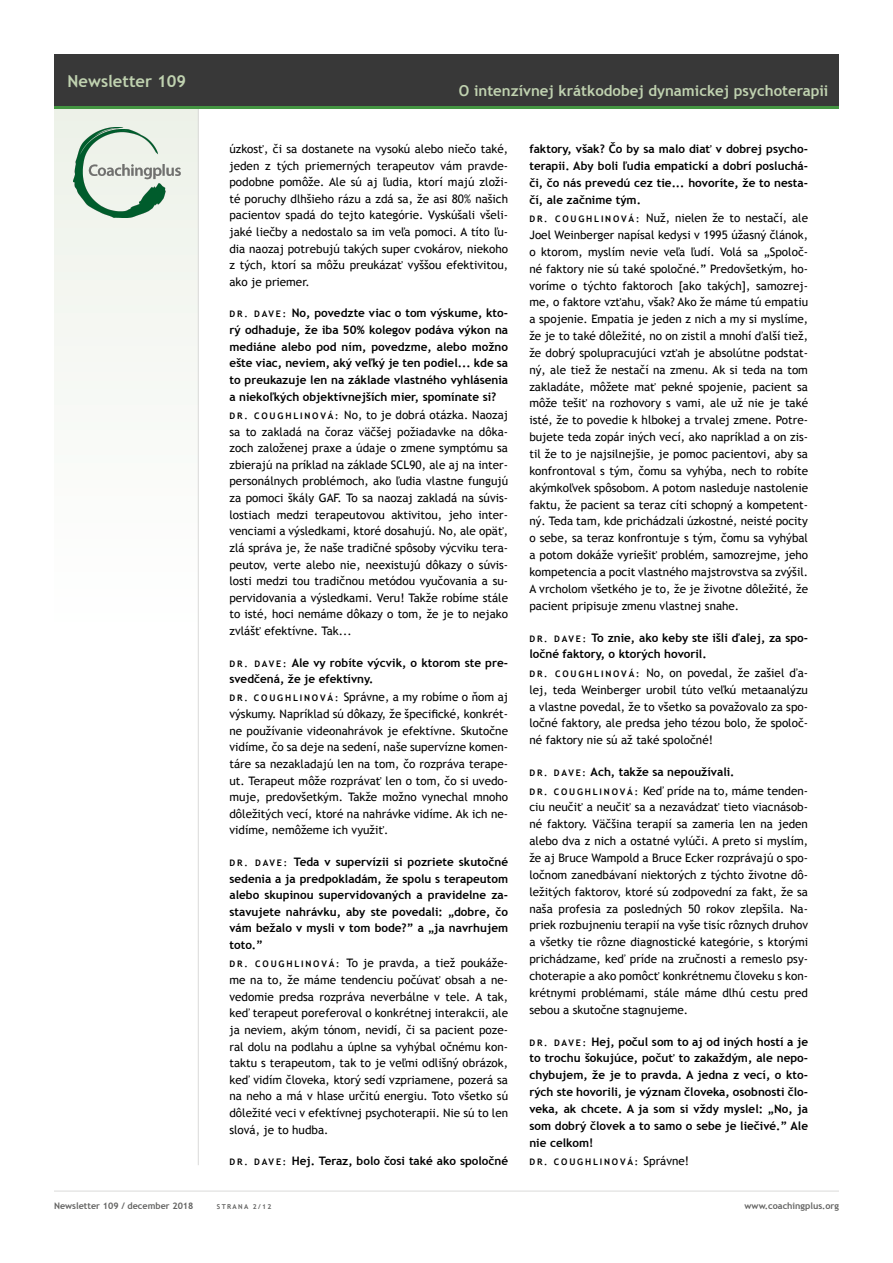
<style>
.page{position:relative;width:893px;height:1263px;background:#fff}
.page>*{position:absolute;margin:0;border:0;box-sizing:border-box;transform-origin:0 0}
.t1{font:700 16.5px "Trebuchet MS";color:#c0d2b0}
.t2{font:700 15px "Trebuchet MS";color:#c0d2b0}
.t3{font:11.7px/16.6px "Trebuchet MS";color:#000;text-align:justify}
.t4{font:700 11.7px/16.6px "Trebuchet MS";color:#000;text-align:justify}
.t5{font:700 9px "Trebuchet MS";color:#636362}
.t6{font:700 9px "Trebuchet MS";letter-spacing:.2em;color:#000}
.t7{font:700 6.75px "Trebuchet MS";letter-spacing:.2em;color:#636362}
.s1{font-size:9px}
.s2{font-weight:700;font-size:9px}
.s3{font-weight:700}
.s4{font-weight:400;font-size:11.7px}
</style>
<div class="page">
<div style="left:54px;top:106px;width:145px;height:525px;background:#f7f9f5"></div>
<hr style="left:54px;top:1191px;width:785px;height:1px;background:#dadad9">
<hr style="left:198px;top:108px;width:1px;height:1057px;background:#dadad9">
<div style="left:54px;top:54px;width:785px;height:53px;background:#383838"></div>
<hr style="left:54px;top:106px;width:785px;height:3px;background:#449542">
<img style="left:74px;top:127px;width:106px;height:91px">
<h1 class="t1" style="left:68px;top:70px;width:120px">Newsletter 109</h1>
<p class="t2" style="left:459px;top:81px;width:371px">O intenzívnej krátkodobej dynamickej psychoterapii</p>
<p class="t3" style="left:229px;top:141px;width:280px">úzkosť, či sa dostanete na vysokú alebo niečo také, jeden z tých priemerných terapeutov vám pravde&shy;podobne pomôže. Ale sú aj ľudia, ktorí majú zloži&shy;té poruchy dlhšieho rázu a zdá sa, že asi 80% našich pacientov spadá do tejto kategórie. Vyskúšali všeli&shy;jaké liečby a nedostalo sa im veľa pomoci. A títo ľu&shy;dia naozaj potrebujú takých super cvokárov, niekoho z tých, ktorí sa môžu preukázať vyššou efektivitou, ako je priemer.</p>
<p class="t4" style="left:229px;top:305px;width:280px"><span class="s1">D R . D AV E :</span> No, povedzte viac o tom výskume, kto&shy;rý odhaduje, že iba 50% kolegov podáva výkon na mediáne alebo pod ním, povedzme, alebo možno ešte viac, neviem, aký veľký je ten podiel... kde sa to preukazuje len na základe vlastného vyhlásenia a niekoľkých objektívnejších mier, spomínate si?</p>
<p class="t3" style="left:229px;top:407px;width:280px"><span class="s2">D R . C O U G H L I N O V Á :</span> No, to je dobrá otázka. Naozaj sa to zakladá na čoraz väčšej požiadavke na dôka&shy;zoch založenej praxe a údaje o zmene symptómu sa zbierajú na príklad na základe SCL90, ale aj na inter&shy;personálnych problémoch, ako ľudia vlastne fungujú za pomoci škály GAF. To sa naozaj zakladá na súvis&shy;lostiach medzi terapeutovou aktivitou, jeho inter&shy;venciami a výsledkami, ktoré dosahujú. No, ale opäť, zlá správa je, že naše tradičné spôsoby výcviku tera&shy;peutov, verte alebo nie, neexistujú dôkazy o súvis&shy;losti medzi tou tradičnou metódou vyučovania a su&shy;pervidovania a výsledkami. Veru! Takže robíme stále to isté, hoci nemáme dôkazy o tom, že je to nejako zvlášť efektívne. Tak...</p>
<p class="t4" style="left:229px;top:654px;width:280px"><span class="s1">D R . D AV E :</span> Ale vy robíte výcvik, o ktorom ste pre&shy;svedčená, že je efektívny.</p>
<p class="t3" style="left:229px;top:689px;width:280px"><span class="s2">D R . C O U G H L I N O V Á :</span> Správne, a my robíme o ňom aj výskumy. Napríklad sú dôkazy, že špecifické, konkrét&shy;ne používanie videonahrávok je efektívne. Skutočne vidíme, čo sa deje na sedení, naše supervízne komen&shy;táre sa nezakladajú len na tom, čo rozpráva terape&shy;ut. Terapeut môže rozprávať len o tom, čo si uvedo&shy;muje, predovšetkým. Takže možno vynechal mnoho dôležitých vecí, ktoré na nahrávke vidíme. Ak ich ne&shy;vidíme, nemôžeme ich využiť.</p>
<p class="t4" style="left:229px;top:853px;width:280px"><span class="s1">D R . D AV E :</span> Teda v supervízii si pozriete skutočné sedenia a ja predpokladám, že spolu s terapeutom alebo skupinou supervidovaných a pravidelne za&shy;stavujete nahrávku, aby ste povedali: „dobre, čo vám bežalo v mysli v tom bode?” a „ja navrhujem toto.”</p>
<p class="t3" style="left:229px;top:955px;width:280px"><span class="s2">D R . C O U G H L I N O V Á :</span> To je pravda, a tiež poukáže&shy;me na to, že máme tendenciu počúvať obsah a ne&shy;vedomie predsa rozpráva neverbálne v tele. A tak, keď terapeut poreferoval o konkrétnej interakcii, ale ja neviem, akým tónom, nevidí, či sa pacient poze&shy;ral dolu na podlahu a úplne sa vyhýbal očnému kon&shy;taktu s terapeutom, tak to je veľmi odlišný obrázok, keď vidím človeka, ktorý sedí vzpriamene, pozerá sa na neho a má v hlase určitú energiu. Toto všetko sú dôležité veci v efektívnej psychoterapii. Nie sú to len slová, je to hudba.</p>
<p class="t4" style="left:229px;top:1153px;width:280px"><span class="s1">D R . D AV E :</span> Hej. Teraz, bolo čosi také ako spoločné</p>
<p class="t4" style="left:529px;top:140px;width:280px">faktory, však? Čo by sa malo diať v dobrej psycho&shy;terapii. Aby boli ľudia empatickí a dobrí posluchá&shy;či, čo nás prevedú cez tie... hovoríte, že to nesta&shy;čí, ale začnime tým.</p>
<p class="t3" style="left:529px;top:210px;width:280px"><span class="s2">D R . C O U G H L I N O V Á :</span> Nuž, nielen že to nestačí, ale Joel Weinberger napísal kedysi v 1995 úžasný článok, o ktorom, myslím nevie veľa ľudí. Volá sa „Spoloč&shy;né faktory nie sú také spoločné.” Predovšetkým, ho&shy;voríme o týchto faktoroch [ako takých], samozrej&shy;me, o faktore vzťahu, však? Ako že máme tú empatiu a spojenie. Empatia je jeden z nich a my si myslíme, že je to také dôležité, no on zistil a mnohí ďalší tiež, že dobrý spolupracujúci vzťah je absolútne podstat&shy;ný, ale tiež že nestačí na zmenu. Ak si teda na tom zakladáte, môžete mať pekné spojenie, pacient sa môže tešiť na rozhovory s vami, ale už nie je také isté, že to povedie k hlbokej a trvalej zmene. Potre&shy;bujete teda zopár iných vecí, ako napríklad a on zis&shy;til že to je najsilnejšie, je pomoc pacientovi, aby sa konfrontoval s tým, čomu sa vyhýba, nech to robíte akýmkoľvek spôsobom. A potom nasleduje nastolenie faktu, že pacient sa teraz cíti schopný a kompetent&shy;ný. Teda tam, kde prichádzali úzkostné, neisté pocity o sebe, sa teraz konfrontuje s tým, čomu sa vyhýbal a potom dokáže vyriešiť problém, samozrejme, jeho kompetencia a pocit vlastného majstrovstva sa zvýšil.<br>A vrcholom všetkého je to, že je životne dôležité, že pacient pripisuje zmenu vlastnej snahe.</p>
<p class="t4" style="left:529px;top:629px;width:280px"><span class="s1">D R . D AV E :</span> To znie, ako keby ste išli ďalej, za spo&shy;ločné faktory, o ktorých hovoril.</p>
<p class="t3" style="left:529px;top:664px;width:280px"><span class="s2">D R . C O U G H L I N O V Á :</span> No, on povedal, že zašiel ďa&shy;lej, teda Weinberger urobil túto veľkú metaanalýzu a vlastne povedal, že to všetko sa považovalo za spo&shy;ločné faktory, ale predsa jeho tézou bolo, že spoloč&shy;né faktory nie sú až také spoločné!</p>
<p class="t3" style="left:529px;top:763px;width:280px;line-height:18.6px"><span class="s2">D R . D AV E :</span> <span class="s3">Ach, takže sa nepoužívali.<br></span><span class="s2">D R . C O U G H L I N O V Á :</span> Keď príde na to, máme tenden-</p>
<p class="t3" style="left:529px;top:799px;width:280px">ciu neučiť a neučiť sa a nezavádzať tieto viacnásob&shy;né faktory. Väčšina terapií sa zameria len na jeden alebo dva z nich a ostatné vylúči. A preto si myslím, že aj Bruce Wampold a Bruce Ecker rozprávajú o spo&shy;ločnom zanedbávaní niektorých z týchto životne dô&shy;ležitých faktorov, ktoré sú zodpovední za fakt, že sa naša profesia za posledných 50 rokov zlepšila. Na&shy;priek rozbujneniu terapií na vyše tisíc rôznych druhov a všetky tie rôzne diagnostické kategórie, s ktorými prichádzame, keď príde na zručnosti a remeslo psy&shy;choterapie a ako pomôcť konkrétnemu človeku s kon&shy;krétnymi problémami, stále máme dlhú cestu pred sebou a skutočne stagnujeme.</p>
<p class="t4" style="left:529px;top:1033px;width:280px"><span class="s1">D R . D AV E :</span> Hej, počul som to aj od iných hostí a je to trochu šokujúce, počuť to zakaždým, ale nepo&shy;chybujem, že je to pravda. A jedna z vecí, o kto&shy;rých ste hovorili, je význam človeka, osobnosti člo&shy;veka, ak chcete. A ja som si vždy myslel: „No, ja som dobrý človek a to samo o sebe je liečivé.” Ale nie celkom!</p>
<p class="t6" style="left:529px;top:1156px;width:161px">DR. COUGHLINOVÁ: <span class="s4">Správne!</span></p>
<p class="t5" style="left:54px;top:1200px;width:141px">Newsletter 109 / december 2018</p>
<p class="t7" style="left:217px;top:1202px;width:56px">STRANA 2/12</p>
<p class="t5" style="left:745px;top:1200px;width:96px">www.coachingplus.org</p>
</div>
